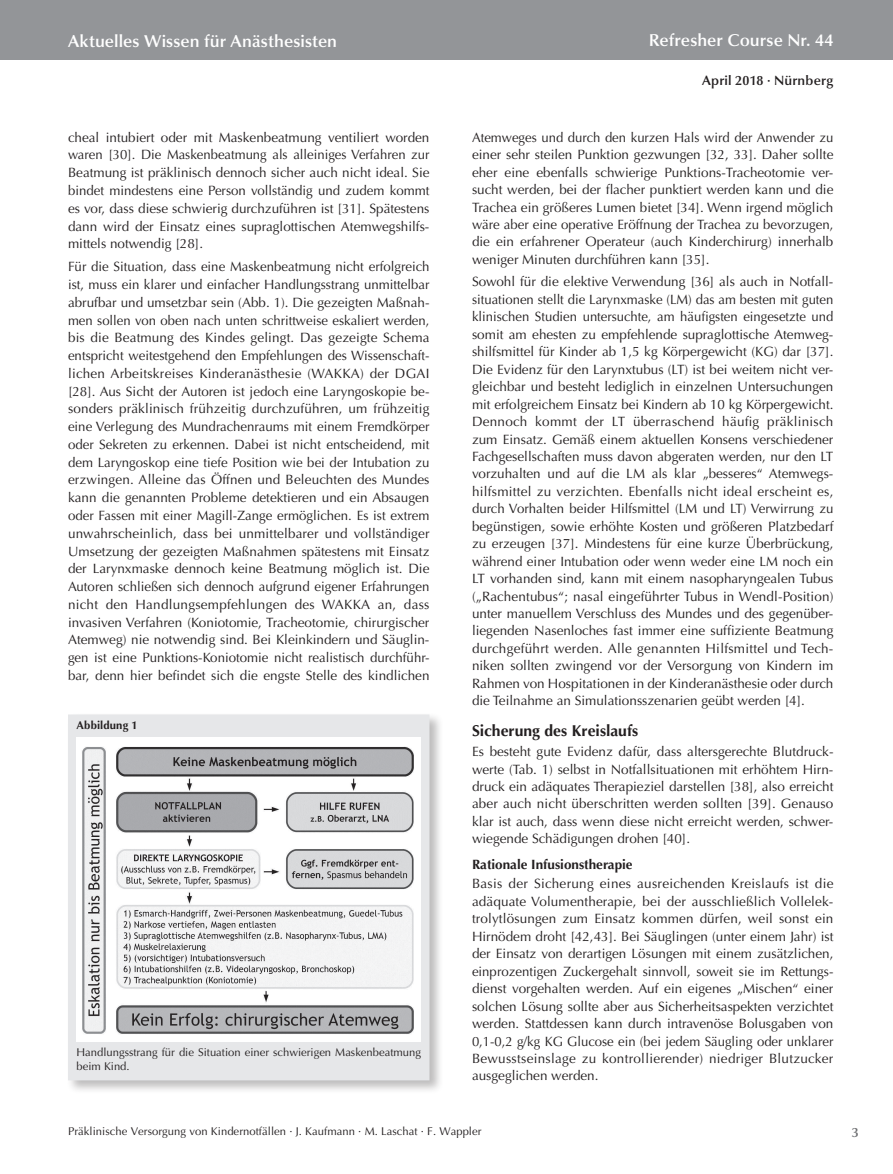
<style>
.page{position:relative;width:893px;height:1174px;background:#fff}
.page>*{position:absolute;margin:0;border:0;box-sizing:border-box;transform-origin:0 0}
.t1{font:600 17.25px "Optima";letter-spacing:.005em;color:#fff}
.t2{font:700 15.75px "Optima";color:#231f20}
.t3{font:13.5px/17.4px "Optima";color:#231f20;text-align:justify}
.t4{font:700 13.5px "Optima";color:#231f20}
.t5{font:600 13.5px "Optima";letter-spacing:.01em;color:#231f20}
.t6{font:600 13.5px "Optima";color:#6c6d70}
.t7{font:11.25px/13.5px "Optima";color:#231f20}
.t8{font:700 11.25px "Optima";letter-spacing:.015em;color:#231f20}
</style>
<div class="page">
<div style="left:0;top:0;width:893px;height:60px;background:#939598"></div>
<div style="left:66px;top:712px;width:378px;height:382px;background:#231f20;opacity:.3"></div>
<div style="left:68px;top:714px;width:361px;height:366px;background:#e6e7e9"></div>
<div style="left:77px;top:737px;width:344px;height:304px;background:#fff"></div>
<img style="left:82px;top:746px;width:332px;height:288px">
<p class="t1" style="left:68px;top:31px;width:271px">Aktuelles Wissen für Anästhesisten</p>
<p class="t3" style="left:68px;top:128px;width:363px">cheal intubiert oder mit Maskenbeatmung ventiliert worden waren [30]. Die Maskenbeatmung als alleiniges Verfahren zur Beatmung ist präklinisch dennoch sicher auch nicht ideal. Sie bindet mindestens eine Person vollständig und zudem kommt es vor, dass diese schwierig durchzuführen ist [31]. Spätestens dann wird der Einsatz eines supraglottischen Atemwegshilfs&shy;mittels notwendig [28].</p>
<p class="t3" style="left:68px;top:258px;width:363px">Für die Situation, dass eine Maskenbeatmung nicht erfolgreich ist, muss ein klarer und einfacher Handlungsstrang unmittelbar abrufbar und umsetzbar sein (Abb. 1). Die gezeigten Maßnah&shy;men sollen von oben nach unten schrittweise eskaliert werden, bis die Beatmung des Kindes gelingt. Das gezeigte Schema entspricht weitestgehend den Empfehlungen des Wissenschaft&shy;lichen Arbeitskreises Kinderanästhesie (WAKKA) der DGAI [28]. Aus Sicht der Autoren ist jedoch eine Laryngoskopie be&shy;sonders präklinisch frühzeitig durchzuführen, um frühzeitig eine Verlegung des Mundrachenraums mit einem Fremdkörper oder Sekreten zu erkennen. Dabei ist nicht entscheidend, mit dem Laryngoskop eine tiefe Position wie bei der Intubation zu erzwingen. Alleine das Öffnen und Beleuchten des Mundes kann die genannten Probleme detektieren und ein Absaugen oder Fassen mit einer Magill-Zange ermöglichen. Es ist extrem unwahrscheinlich, dass bei unmittelbarer und vollständiger Umsetzung der gezeigten Maßnahmen spätestens mit Einsatz der Larynxmaske dennoch keine Beatmung möglich ist. Die Autoren schließen sich dennoch aufgrund eigener Erfahrungen nicht den Handlungsempfehlungen des WAKKA an, dass invasiven Verfahren (Koniotomie, Tracheotomie, chirurgischer Atemweg) nie notwendig sind. Bei Kleinkindern und Säuglin&shy;gen ist eine Punktions-Koniotomie nicht realistisch durchführ&shy;bar, denn hier befindet sich die engste Stelle des kindlichen</p>
<p class="t8" style="left:77px;top:718px;width:63px">Abbildung 1</p>
<p class="t7" style="left:77px;top:1045px;width:346px">Handlungsstrang für die Situation einer schwierigen Maskenbeatmung beim Kind.</p>
<p class="t1" style="left:649px;top:30px;width:186px">Refresher Course Nr. 44</p>
<p class="t5" style="left:702px;top:73px;width:133px">April 2018 · Nürnberg</p>
<p class="t3" style="left:472px;top:129px;width:363px">Atemweges und durch den kurzen Hals wird der Anwender zu einer sehr steilen Punktion gezwungen [32, 33]. Daher sollte eher eine ebenfalls schwierige Punktions-Tracheotomie ver&shy;sucht werden, bei der flacher punktiert werden kann und die Trachea ein größeres Lumen bietet [34]. Wenn irgend möglich wäre aber eine operative Eröffnung der Trachea zu bevorzugen, die ein erfahrener Operateur (auch Kinderchirurg) innerhalb weniger Minuten durchführen kann [35].</p>
<p class="t3" style="left:472px;top:273px;width:363px">Sowohl für die elektive Verwendung [36] als auch in Notfall&shy;situationen stellt die Larynxmaske (LM) das am besten mit guten klinischen Studien untersuchte, am häufigsten eingesetzte und somit am ehesten zu empfehlende supraglottische Atemweg&shy;shilfsmittel für Kinder ab 1,5 kg Körpergewicht (KG) dar [37].<br>Die Evidenz für den Larynxtubus (LT) ist bei weitem nicht ver&shy;gleichbar und besteht lediglich in einzelnen Untersuchungen mit erfolgreichem Einsatz bei Kindern ab 10 kg Körpergewicht.<br>Dennoch kommt der LT überraschend häufig präklinisch zum Einsatz. Gemäß einem aktuellen Konsens verschiedener Fachgesellschaften muss davon abgeraten werden, nur den LT vorzuhalten und auf die LM als klar „besseres“ Atemwegs&shy;hilfsmittel zu verzichten. Ebenfalls nicht ideal erscheint es, durch Vorhalten beider Hilfsmittel (LM und LT) Verwirrung zu begünstigen, sowie erhöhte Kosten und größeren Platzbedarf zu erzeugen [37]. Mindestens für eine kurze Überbrückung, während einer Intubation oder wenn weder eine LM noch ein LT vorhanden sind, kann mit einem nasopharyngealen Tubus („Rachentubus“; nasal eingeführter Tubus in Wendl-Position) unter manuellem Verschluss des Mundes und des gegenüber&shy;liegenden Nasenloches fast immer eine suffiziente Beatmung durchgeführt werden. Alle genannten Hilfsmittel und Tech&shy;niken sollten zwingend vor der Versorgung von Kindern im Rahmen von Hospitationen in der Kinderanästhesie oder durch die Teilnahme an Simulationsszenarien geübt werden [4].</p>
<p class="t2" style="left:472px;top:721px;width:168px">Sicherung des Kreislaufs</p>
<p class="t3" style="left:472px;top:743px;width:363px">Es besteht gute Evidenz dafür, dass altersgerechte Blutdruck&shy;werte (Tab. 1) selbst in Notfallsituationen mit erhöhtem Hirn&shy;druck ein adäquates Therapieziel darstellen [38], also erreicht aber auch nicht überschritten werden sollten [39]. Genauso klar ist auch, dass wenn diese nicht erreicht werden, schwer&shy;wiegende Schädigungen drohen [40].</p>
<p class="t4" style="left:472px;top:856px;width:162px">Rationale Infusionstherapie</p>
<p class="t3" style="left:472px;top:875px;width:363px">Basis der Sicherung eines ausreichenden Kreislaufs ist die adäquate Volumentherapie, bei der ausschließlich Vollelek&shy;trolytlösungen zum Einsatz kommen dürfen, weil sonst ein Hirnödem droht [42,43]. Bei Säuglingen (unter einem Jahr) ist der Einsatz von derartigen Lösungen mit einem zusätzlichen, einprozentigen Zuckergehalt sinnvoll, soweit sie im Rettungs&shy;dienst vorgehalten werden. Auf ein eigenes „Mischen“ einer solchen Lösung sollte aber aus Sicherheitsaspekten verzichtet werden. Stattdessen kann durch intravenöse Bolusgaben von 0,1-0,2 g/kg KG Glucose ein (bei jedem Säugling oder unklarer Bewusstseinslage zu kontrollierender) niedriger Blutzucker ausgeglichen werden.</p>
<p class="t7" style="left:68px;top:1125px;width:415px">Präklinische Versorgung von Kindernotfällen · J. Kaufmann · M. Laschat · F. Wappler</p>
<p class="t6" style="left:852px;top:1124px;width:9px">3</p>
</div>
